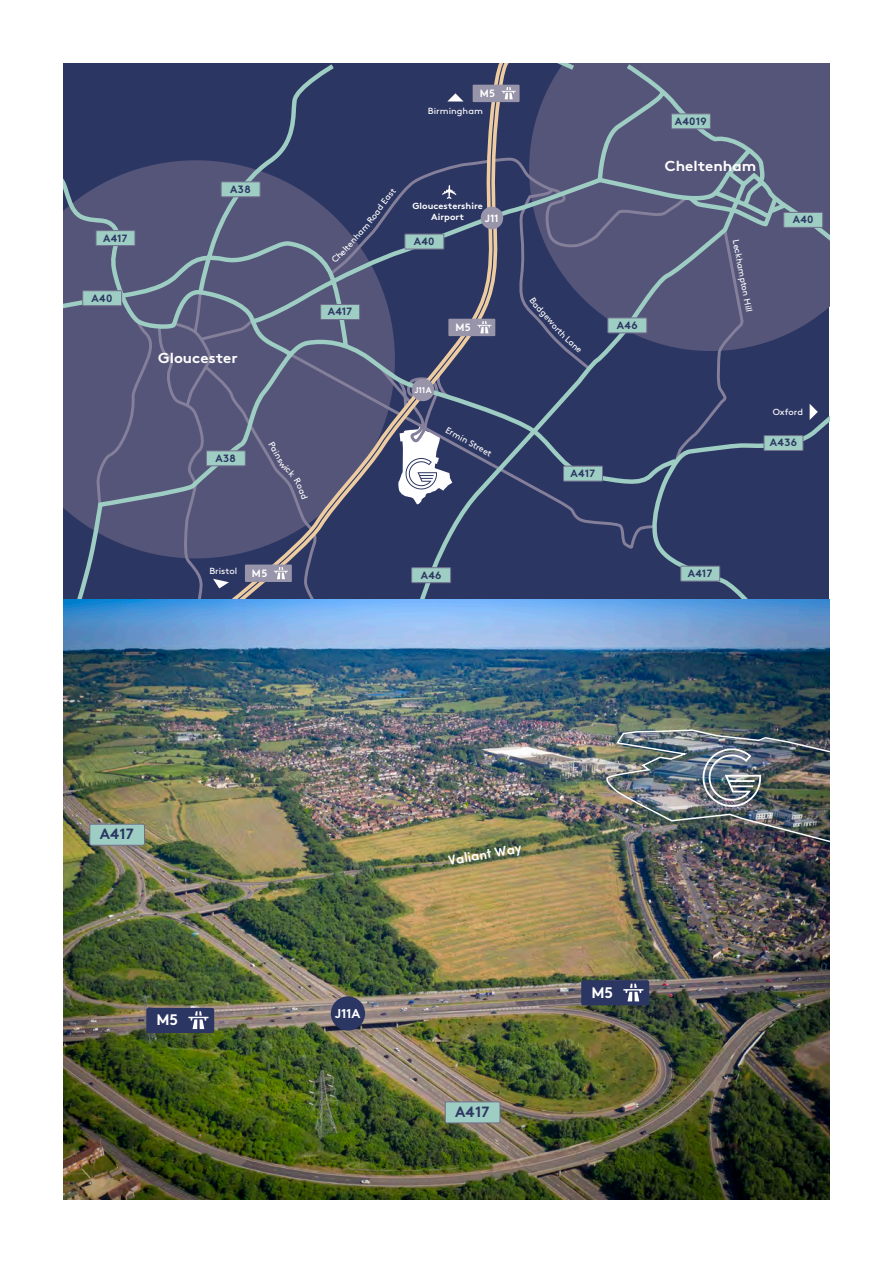
<style>
.page{position:relative;width:893px;height:1263px;background:#fff}
.page>*{position:absolute;margin:0;border:0;box-sizing:border-box;transform-origin:0 0}
.t1{font:700 15.3px "Brown";color:#fff}
.t2{font:700 14.85px "Brown";color:#2c3662}
.t3{font:700 14.4px "Brown";color:#fff;scale:1.06 1}
.t4{font:600 13.5px "Sofia Pro";color:#fff}
.t5{font:700 12.9px "Brown";color:#fff}
.t6{font:700 10.65px "Brown";color:#fff}
.t7{font:700 10.5px "Brown";letter-spacing:.03em;color:#2c3662}
.t8{font:700 10.5px "Brown";color:#fff}
.t9{font:8.85px "Brown";color:#fff}
.t10{font:8.85px "Brown";color:#fff;scale:1.06 1}
.t11{font:700 8.85px/10.6px "Brown";color:#fff;text-align:center;scale:1.06 1}
.t12{font:700 8.4px "Brown";color:#fff}
</style>
<div class="page">
<svg style="left:64px;top:64px;width:139px;height:536px;background:#4b5075"></svg>
<svg style="left:203px;top:64px;width:626px;height:536px;background:#434a70"></svg>
<svg style="left:210px;top:64px;width:296px;height:536px;background:#444b70"></svg>
<div style="left:448px;top:319px;width:47px;height:17px;background:#9894aa"></div>
<svg style="left:477px;top:321px;width:14px;height:12px"></svg>
<div style="left:245px;top:564px;width:47px;height:18px;background:#9894aa"></div>
<svg style="left:274px;top:567px;width:14px;height:12px"></svg>
<div style="left:473px;top:85px;width:47px;height:17px;background:#9894aa"></div>
<svg style="left:502px;top:87px;width:14px;height:12px"></svg>
<div style="left:563px;top:466px;width:39px;height:15px;background:#9ecdc3"></div>
<div style="left:563px;top:466px;width:40px;height:15px;border:1px solid #726f8d"></div>
<div style="left:83px;top:291px;width:39px;height:15px;background:#9ecdc3"></div>
<div style="left:82px;top:290px;width:40px;height:16px;border:1px solid #726f8d"></div>
<div style="left:321px;top:304px;width:39px;height:15px;background:#9ecdc3"></div>
<div style="left:320px;top:304px;width:40px;height:16px;border:1px solid #726f8d"></div>
<div style="left:206px;top:451px;width:39px;height:15px;background:#9ecdc3"></div>
<div style="left:206px;top:451px;width:40px;height:15px;border:1px solid #726f8d"></div>
<div style="left:681px;top:566px;width:39px;height:15px;background:#9ecdc3"></div>
<div style="left:680px;top:566px;width:40px;height:15px;border:1px solid #726f8d"></div>
<div style="left:764px;top:436px;width:39px;height:14px;background:#9ecdc3"></div>
<div style="left:764px;top:435px;width:39px;height:16px;border:1px solid #726f8d"></div>
<div style="left:784px;top:212px;width:39px;height:15px;background:#9ecdc3"></div>
<div style="left:783px;top:212px;width:40px;height:16px;border:1px solid #726f8d"></div>
<div style="left:405px;top:234px;width:39px;height:15px;background:#9ecdc3"></div>
<div style="left:405px;top:234px;width:39px;height:15px;border:1px solid #726f8d"></div>
<div style="left:671px;top:114px;width:39px;height:15px;background:#9ecdc3"></div>
<div style="left:671px;top:114px;width:40px;height:15px;border:1px solid #726f8d"></div>
<div style="left:96px;top:231px;width:39px;height:15px;background:#9ecdc3"></div>
<div style="left:96px;top:230px;width:39px;height:16px;border:1px solid #726f8d"></div>
<div style="left:608px;top:318px;width:39px;height:15px;background:#9ecdc3"></div>
<div style="left:608px;top:318px;width:39px;height:15px;border:1px solid #726f8d"></div>
<div style="left:412px;top:568px;width:39px;height:15px;background:#9ecdc3"></div>
<div style="left:411px;top:567px;width:40px;height:16px;border:1px solid #726f8d"></div>
<div style="left:221px;top:182px;width:39px;height:15px;background:#9ecdc3"></div>
<div style="left:221px;top:182px;width:39px;height:15px;border:1px solid #726f8d"></div>
<svg style="left:442px;top:185px;width:14px;height:14px"></svg>
<svg style="left:447px;top:93px;width:17px;height:8px"></svg>
<svg style="left:213px;top:579px;width:16px;height:9px"></svg>
<svg style="left:810px;top:404px;width:8px;height:16px"></svg>
<div style="left:412px;top:379px;width:22px;height:22px;background:#9894aa;border-radius:50%"></div>
<div style="left:481px;top:207px;width:22px;height:22px;background:#9894aa;border-radius:50%"></div>
<img style="left:64px;top:600px;width:765px;height:599px">
<div style="left:581px;top:980px;width:68px;height:25px;background:#2c3662;border-radius:2px"></div>
<svg style="left:623px;top:984px;width:20px;height:17px"></svg>
<div style="left:146px;top:1008px;width:68px;height:25px;background:#2c3662;border-radius:2px"></div>
<svg style="left:188px;top:1011px;width:20px;height:18px"></svg>
<div style="left:90px;top:824px;width:54px;height:21px;background:#9ecdc3;border-radius:2px"></div>
<div style="left:89px;top:824px;width:56px;height:22px;border:1px solid #726f8d;border-radius:2px"></div>
<div style="left:445px;top:1102px;width:55px;height:21px;background:#9ecdc3;border-radius:2px"></div>
<div style="left:445px;top:1101px;width:55px;height:22px;border:1px solid #726f8d;border-radius:2px"></div>
<div style="left:331px;top:996px;width:34px;height:34px;background:#2c3662;border-radius:50%"></div>
<img style="left:606px;top:729px;width:224px;height:115px">
<svg style="left:398px;top:425px;width:54px;height:80px"></svg>
<svg style="left:530px;top:298px;width:52px;height:55px;background:#313a65"></svg>
<svg style="left:269px;top:442px;width:39px;height:57px;background:#58577b"></svg>
<svg style="left:331px;top:244px;width:19px;height:19px"></svg>
<svg style="left:362px;top:224px;width:8px;height:8px"></svg>
<svg style="left:385px;top:188px;width:11px;height:13px"></svg>
<p class="t7" style="left:103px;top:229px;width:26px">A417</p>
<p class="t7" style="left:92px;top:289px;width:22px">A40</p>
<p class="t7" style="left:230px;top:181px;width:22px">A38</p>
<p class="t3" style="left:158px;top:346px;width:76px">Gloucester</p>
<p class="t7" style="left:216px;top:449px;width:22px">A38</p>
<p class="t10" style="left:209px;top:564px;width:28px">Bristol</p>
<p class="t8" style="left:252px;top:564px;width:17px">M5</p>
<p class="t8" style="left:480px;top:85px;width:17px">M5</p>
<p class="t10" style="left:428px;top:105px;width:53px">Birmingham</p>
<p class="t9" style="left:364px;top:219px;width:30px;rotate:-54deg">Road E</p>
<p class="t9" style="left:343px;top:241px;width:23px;rotate:-48deg">enha</p>
<p class="t7" style="left:328px;top:303px;width:26px">A417</p>
<p class="t11" style="left:412px;top:200px;width:68px">Gloucestershire<br>Airport</p>
<p class="t6" style="left:485px;top:209px;width:15px">J11</p>
<p class="t7" style="left:414px;top:233px;width:22px">A40</p>
<p class="t8" style="left:455px;top:319px;width:17px">M5</p>
<p class="t12" style="left:414px;top:383px;width:19px">J11A</p>
<p class="t9" style="left:450px;top:423px;width:53px;rotate:29deg">Ermin Street</p>
<p class="t7" style="left:421px;top:566px;width:22px">A46</p>
<p class="t7" style="left:617px;top:317px;width:22px">A46</p>
<p class="t7" style="left:675px;top:113px;width:34px">A4019</p>
<p class="t3" style="left:665px;top:154px;width:88px">Cheltenham</p>
<p class="t9" style="left:742px;top:238px;width:75px;rotate:79deg">Leckhampton Hill</p>
<p class="t7" style="left:793px;top:211px;width:22px">A40</p>
<p class="t7" style="left:571px;top:465px;width:26px">A417</p>
<p class="t10" style="left:773px;top:405px;width:30px">Oxford</p>
<p class="t7" style="left:770px;top:434px;width:29px">A436</p>
<p class="t7" style="left:688px;top:565px;width:26px">A417</p>
<h2 class="t2" style="left:100px;top:822px;width:36px">A417</h2>
<h1 class="t1" style="left:156px;top:1008px;width:23px">M5</h1>
<p class="t5" style="left:335px;top:1003px;width:27px">J11A</p>
<p class="t4" style="left:447px;top:850px;width:76px;rotate:-10deg">Valiant Way</p>
<h2 class="t2" style="left:455px;top:1100px;width:36px">A417</h2>
<h1 class="t1" style="left:591px;top:980px;width:23px">M5</h1>
</div>
